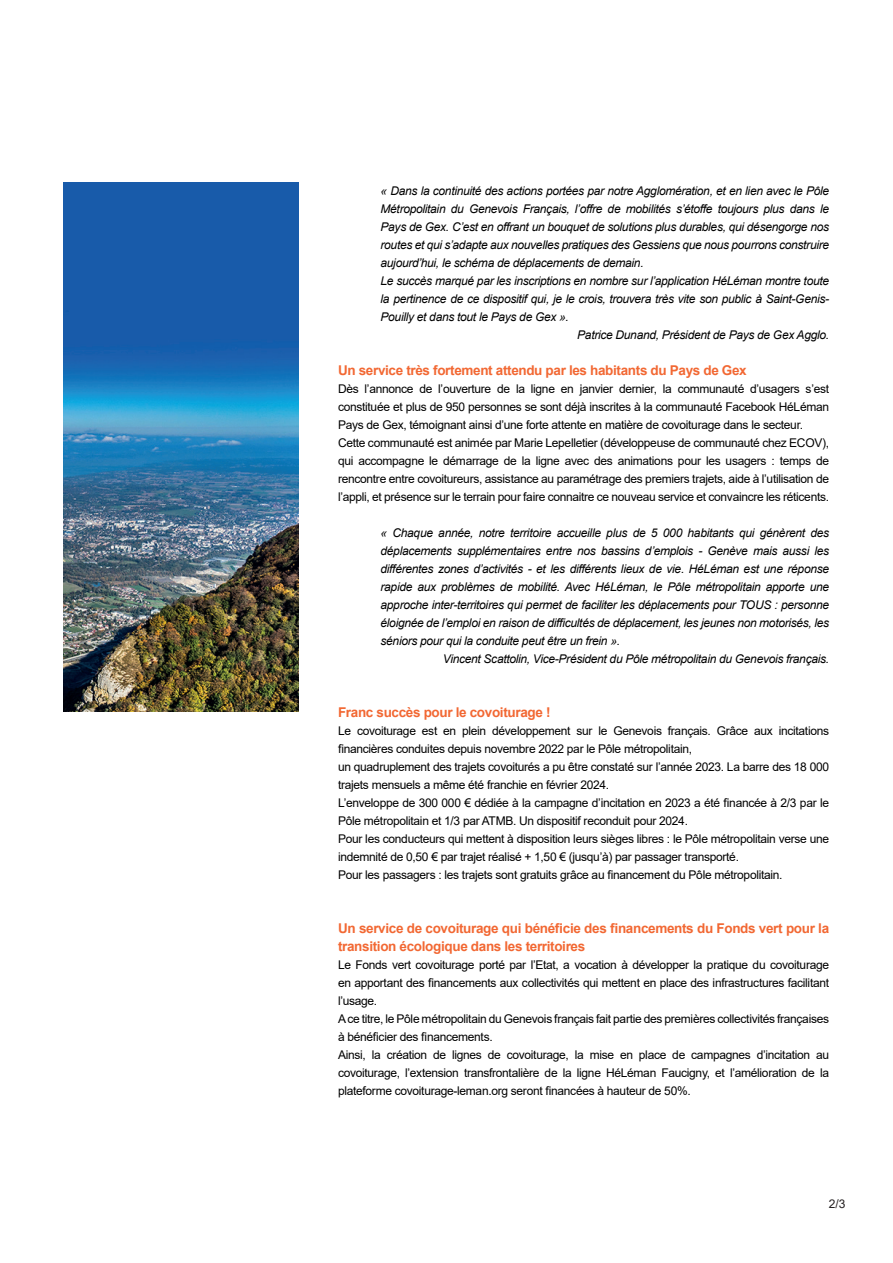
<style>
.page{position:relative;width:893px;height:1263px;background:#fff}
.page>*{position:absolute;margin:0;border:0;box-sizing:border-box;transform-origin:0 0}
.t1{font:700 13.5px/18px "Arial";letter-spacing:-.025em;color:#f26833}
.t2{font:12px/18px "Arial";letter-spacing:-.025em;color:#000}
.t3{font:italic 12px "Arial";letter-spacing:-.025em;color:#000}
.t4{font:12px "Arial";color:#231f20}
</style>
<div class="page">
<img style="left:64px;top:183px;width:235px;height:529px">
<p class="t3" style="left:381px;top:183px;width:450px">« Dans la continuité des actions portées par notre Agglomération, et en lien avec le Pôle</p>
<p class="t3" style="left:381px;top:201px;width:450px">Métropolitain du Genevois Français, l’offre de mobilités s’étoffe toujours plus dans le</p>
<p class="t3" style="left:381px;top:219px;width:450px">Pays de Gex. C’est en offrant un bouquet de solutions plus durables, qui désengorge nos</p>
<p class="t3" style="left:381px;top:237px;width:450px">routes et qui s’adapte aux nouvelles pratiques des Gessiens que nous pourrons construire</p>
<p class="t3" style="left:381px;top:255px;width:265px">aujourd’hui, le schéma de déplacements de demain.</p>
<p class="t3" style="left:381px;top:273px;width:450px">Le succès marqué par les inscriptions en nombre sur l’application HéLéman montre toute</p>
<p class="t3" style="left:381px;top:291px;width:450px">la pertinence de ce dispositif qui, je le crois, trouvera très vite son public à Saint-Genis-</p>
<p class="t3" style="left:381px;top:309px;width:190px">Pouilly et dans tout le Pays de Gex ».</p>
<p class="t3" style="left:577px;top:327px;width:253px">Patrice Dunand, Président de Pays de Gex Agglo.</p>
<p class="t1" style="left:338px;top:361px;width:410px">Un service très fortement attendu par les habitants du Pays de Gex</p>
<p class="t2" style="left:338px;top:379px;width:493px">Dès l’annonce de l’ouverture de la ligne en janvier dernier, la communauté d’usagers s’est constituée et plus de 950 personnes se sont déjà inscrites à la communauté Facebook HéLéman Pays de Gex, témoignant ainsi d’une forte attente en matière de covoiturage dans le secteur.<br>Cette communauté est animée par Marie Lepelletier (développeuse de communauté chez ECOV), qui accompagne le démarrage de la ligne avec des animations pour les usagers : temps de rencontre entre covoitureurs, assistance au paramétrage des premiers trajets, aide à l’utilisation de l’appli, et présence sur le terrain pour faire connaitre ce nouveau service et convaincre les réticents.</p>
<p class="t3" style="left:381px;top:525px;width:450px">« Chaque année, notre territoire accueille plus de 5 000 habitants qui génèrent des</p>
<p class="t3" style="left:381px;top:543px;width:450px">déplacements supplémentaires entre nos bassins d’emplois - Genève mais aussi les</p>
<p class="t3" style="left:381px;top:561px;width:450px">différentes zones d’activités - et les différents lieux de vie. HéLéman est une réponse</p>
<p class="t3" style="left:381px;top:579px;width:450px">rapide aux problèmes de mobilité. Avec HéLéman, le Pôle métropolitain apporte une</p>
<p class="t3" style="left:381px;top:597px;width:450px">approche inter-territoires qui permet de faciliter les déplacements pour TOUS : personne</p>
<p class="t3" style="left:381px;top:615px;width:450px">éloignée de l’emploi en raison de difficultés de déplacement, les jeunes non motorisés, les</p>
<p class="t3" style="left:381px;top:633px;width:241px">séniors pour qui la conduite peut être un frein ».</p>
<p class="t3" style="left:443px;top:651px;width:388px">Vincent Scattolin, Vice-Président du Pôle métropolitain du Genevois français.</p>
<p class="t1" style="left:338px;top:703px;width:214px">Franc succès pour le covoiturage !</p>
<p class="t2" style="left:338px;top:721px;width:493px">Le covoiturage est en plein développement sur le Genevois français. Grâce aux incitations financières conduites depuis novembre 2022 par le Pôle métropolitain,<br>un quadruplement des trajets covoiturés a pu être constaté sur l’année 2023. La barre des 18 000 trajets mensuels a même été franchie en février 2024.<br>L’enveloppe de 300 000 € dédiée à la campagne d’incitation en 2023 a été financée à 2/3 par le Pôle métropolitain et 1/3 par ATMB. Un dispositif reconduit pour 2024.<br>Pour les conducteurs qui mettent à disposition leurs sièges libres : le Pôle métropolitain verse une indemnité de 0,50 € par trajet réalisé + 1,50 € (jusqu’à) par passager transporté.<br>Pour les passagers : les trajets sont gratuits grâce au financement du Pôle métropolitain.</p>
<p class="t1" style="left:338px;top:919px;width:493px">Un service de covoiturage qui bénéficie des financements du Fonds vert pour la transition écologique dans les territoires</p>
<p class="t2" style="left:338px;top:955px;width:493px">Le Fonds vert covoiturage porté par l’Etat, a vocation à développer la pratique du covoiturage en apportant des financements aux collectivités qui mettent en place des infrastructures facilitant l’usage.<br>A ce titre, le Pôle métropolitain du Genevois français fait partie des premières collectivités françaises à bénéficier des financements.<br>Ainsi, la création de lignes de covoiturage, la mise en place de campagnes d’incitation au covoiturage, l’extension transfrontalière de la ligne HéLéman Faucigny, et l’amélioration de la plateforme covoiturage-leman.org seront financées à hauteur de 50%.</p>
<p class="t4" style="left:829px;top:1195px;width:18px">2/3</p>
</div>
